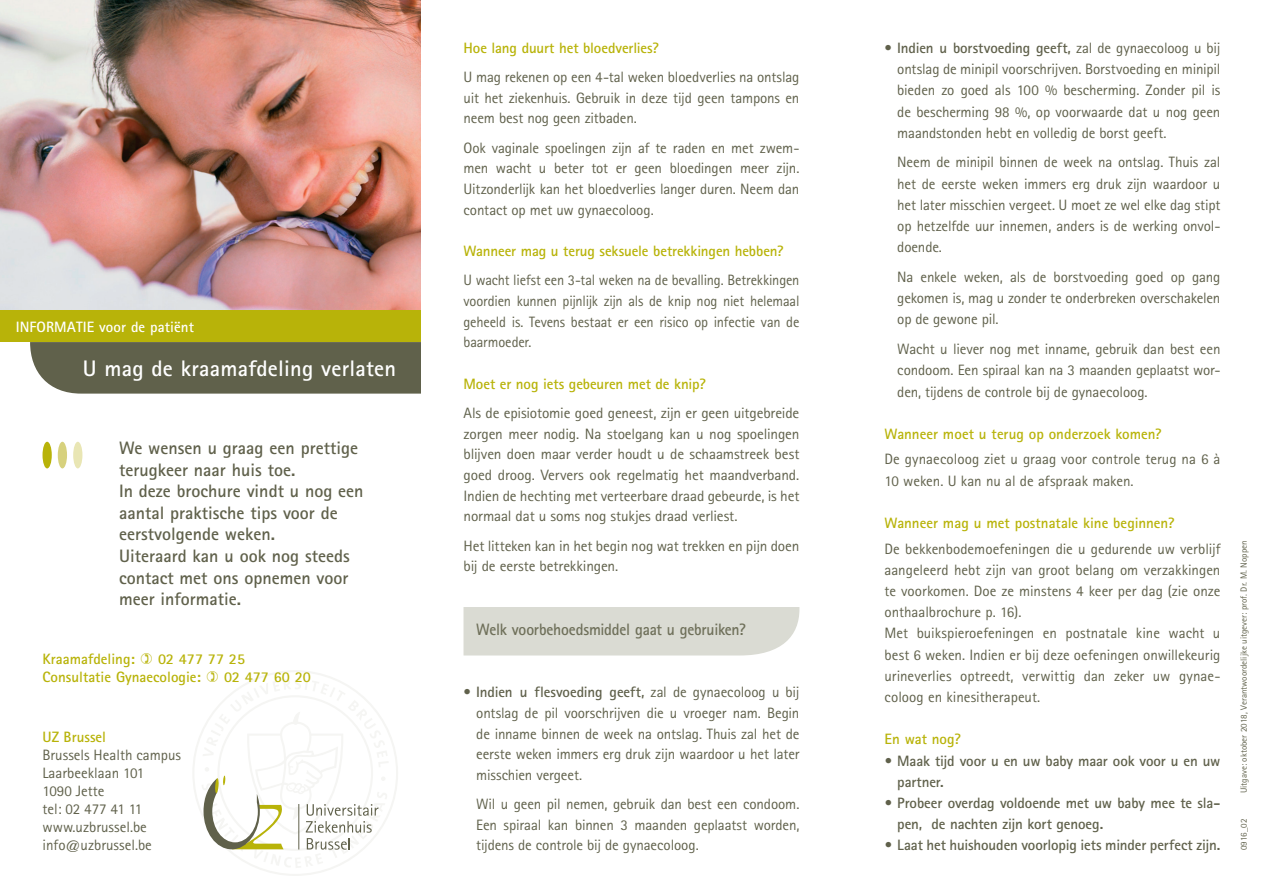
<style>
.page{position:relative;width:1263px;height:893px;background:#fff}
.page>*{position:absolute;margin:0;border:0;box-sizing:border-box;transform-origin:0 0}
.Normaal{font:700 22.5px "Rotis Sans Serif Std";letter-spacing:.01em;color:#fff}
.t1{font:700 18px/21.6px "Rotis Sans Serif Std";color:#60614b}
.t2{font:700 16.5px "Rotis Sans Serif Std";letter-spacing:-.015em;color:#6f705a;scale:.95 1}
.t3{font:15px/21.1px "Rotis Sans Serif Std";letter-spacing:-.01em;color:#60614b;text-align:justify}
.t4{font:700 15px "Rotis Sans Serif Std";color:#b8b309}
.t5{font:700 15px/21.1px "Rotis Sans Serif Std";letter-spacing:-.01em;color:#60614b}
.t6{font:15px/20.7px "Rotis Sans Serif Std";letter-spacing:-.01em;color:#60614b;text-align:justify;scale:.96 1}
.Normaal-2{font:700 15px "Rotis Sans Serif Std";letter-spacing:.005em;color:#fff}
.Normaal-3{font:9px "Rotis Sans Serif Std";color:#60614b}
.s1{font-weight:700}
</style>
<div class="page">
<div style="left:463px;top:607px;width:336px;height:48px;background:#dadbd3"></div>
<img style="left:0;top:0;width:421px;height:311px">
<div style="left:43px;top:442px;width:9px;height:26px;background:#b8b309;border-radius:50%"></div>
<div style="left:58px;top:442px;width:9px;height:26px;background:#d7d17d;border-radius:50%"></div>
<div style="left:73px;top:442px;width:9px;height:26px;background:#e9e6b4;border-radius:50%"></div>
<div style="left:30px;top:342px;width:391px;height:52px;background:#60614b"></div>
<div style="left:0;top:311px;width:421px;height:31px;background:#b8b309"></div>
<svg style="left:193px;top:671px;width:205px;height:205px"></svg>
<p class="Normaal-2" style="left:16px;top:317px;width:180px">INFORMATIE voor de patiënt</p>
<p class="Normaal" style="left:83px;top:354px;width:315px">U mag de kraamafdeling verlaten</p>
<p class="t1" style="left:119px;top:437px;width:240px">We wensen u graag een prettige</p>
<p class="t1" style="left:119px;top:458px;width:178px">terugkeer naar huis toe.</p>
<p class="t1" style="left:119px;top:480px;width:246px">In deze brochure vindt u nog een aantal praktische tips voor de eerstvolgende weken.</p>
<p class="t1" style="left:119px;top:545px;width:232px;text-align:justify">Uiteraard kan u ook nog steeds contact met ons opnemen voor meer informatie.</p>
<p class="t4" style="left:43px;top:649px;width:94px">Kraamafdeling:</p>
<p class="t4" style="left:158px;top:649px;width:88px">02 477 77 25</p>
<p class="t4" style="left:43px;top:667px;width:160px">Consultatie Gynaecologie:</p>
<p class="t4" style="left:224px;top:667px;width:88px">02 477 60 20</p>
<p class="t4" style="left:43px;top:728px;width:65px">UZ Brussel</p>
<p class="t3" style="left:43px;top:745px;width:140px">Brussels Health campus</p>
<p class="t3" style="left:43px;top:763px;width:103px">Laarbeeklaan 101</p>
<p class="t3" style="left:43px;top:781px;width:63px">1090 Jette</p>
<p class="t3" style="left:43px;top:799px;width:101px">tel: 02 477 41 11</p>
<p class="t3" style="left:43px;top:817px;width:106px">www.uzbrussel.be</p>
<p class="t3" style="left:43px;top:835px;width:111px">info@uzbrussel.be</p>
<p class="t4" style="left:463px;top:38px;width:197px">Hoe lang duurt het bloedverlies?</p>
<p class="t3" style="left:463px;top:67px;width:337px;line-height:20.7px">U mag rekenen op een 4-tal weken bloedverlies na ontslag uit het ziekenhuis. Gebruik in deze tijd geen tampons en neem best nog geen zitbaden.</p>
<p class="t3" style="left:463px;top:137px;width:337px;line-height:20.7px">Ook vaginale spoelingen zijn af te raden en met zwem&shy;men wacht u beter tot er geen bloedingen meer zijn.<br>Uitzonderlijk kan het bloedverlies langer duren. Neem dan contact op met uw gynaecoloog.</p>
<p class="t4" style="left:463px;top:241px;width:321px">Wanneer mag u terug seksuele betrekkingen hebben?</p>
<p class="t6" style="left:463px;top:270px;width:351px">U wacht liefst een 3-tal weken na de bevalling. Betrekkingen voordien kunnen pijnlijk zijn als de knip nog niet helemaal geheeld is. Tevens bestaat er een risico op infectie van de baarmoeder.</p>
<p class="t4" style="left:463px;top:374px;width:244px">Moet er nog iets gebeuren met de knip?</p>
<p class="t3" style="left:463px;top:402px;width:337px;line-height:20.7px">Als de episiotomie goed geneest, zijn er geen uitgebreide zorgen meer nodig. Na stoelgang kan u nog spoelingen blijven doen maar verder houdt u de schaamstreek best goed droog. Ververs ook regelmatig het maandverband.<br>Indien de hechting met verteerbare draad gebeurde, is het normaal dat u soms nog stukjes draad verliest.</p>
<p class="t3" style="left:463px;top:535px;width:337px;line-height:20.7px">Het litteken kan in het begin nog wat trekken en pijn doen bij de eerste betrekkingen.</p>
<p class="t2" style="left:476px;top:619px;width:285px">Welk voorbehoedsmiddel gaat u gebruiken?</p>
<p class="t3" style="left:476px;top:682px;width:325px;line-height:20.7px;text-indent:-13px">• <span class="s1">Indien u flesvoeding geeft,</span> zal de gynaecoloog u bij ontslag de pil voorschrijven die u vroeger nam. Begin de inname binnen de week na ontslag. Thuis zal het de eerste weken immers erg druk zijn waardoor u het later misschien vergeet.</p>
<p class="t3" style="left:476px;top:793px;width:325px;line-height:20.7px">Wil u geen pil nemen, gebruik dan best een condoom.<br>Een spiraal kan binnen 3 maanden geplaatst worden, tijdens de controle bij de gynaecoloog.</p>
<p class="t3" style="left:897px;top:37px;width:325px;text-indent:-13px">• <span class="s1">Indien u borstvoeding geeft,</span> zal de gynaecoloog u bij ontslag de minipil voorschrijven. Borstvoeding en minipil bieden zo goed als 100 % bescherming. Zonder pil is de bescherming 98 %, op voorwaarde dat u nog geen maandstonden hebt en volledig de borst geeft.</p>
<p class="t3" style="left:897px;top:152px;width:325px">Neem de minipil binnen de week na ontslag. Thuis zal het de eerste weken immers erg druk zijn waardoor u het later misschien vergeet. U moet ze wel elke dag stipt op hetzelfde uur innemen, anders is de werking onvol&shy;doende.</p>
<p class="t3" style="left:897px;top:266px;width:325px">Na enkele weken, als de borstvoeding goed op gang gekomen is, mag u zonder te onderbreken overschakelen op de gewone pil.</p>
<p class="t3" style="left:897px;top:338px;width:325px">Wacht u liever nog met inname, gebruik dan best een condoom. Een spiraal kan na 3 maanden geplaatst wor&shy;den, tijdens de controle bij de gynaecoloog.</p>
<p class="t4" style="left:884px;top:424px;width:279px">Wanneer moet u terug op onderzoek komen?</p>
<p class="t3" style="left:884px;top:449px;width:337px">De gynaecoloog ziet u graag voor controle terug na 6 à<br>10 weken. U kan nu al de afspraak maken.</p>
<p class="t4" style="left:884px;top:513px;width:291px">Wanneer mag u met postnatale kine beginnen?</p>
<p class="t3" style="left:884px;top:538px;width:337px">De bekkenbodemoefeningen die u gedurende uw verblijf aangeleerd hebt zijn van groot belang om verzakkingen te voorkomen. Doe ze minstens 4 keer per dag (zie onze onthaalbrochure p. 16).</p>
<p class="t3" style="left:884px;top:623px;width:337px">Met buikspieroefeningen en postnatale kine wacht u best 6 weken. Indien er bij deze oefeningen onwillekeurig urineverlies optreedt, verwittig dan zeker uw gynae&shy;coloog en kinesitherapeut.</p>
<p class="t4" style="left:884px;top:730px;width:78px">En wat nog?</p>
<p class="t5" style="left:897px;top:750px;width:325px;text-indent:-13px">• Maak tijd voor u en uw baby maar ook voor u en uw partner.</p>
<p class="t5" style="left:897px;top:792px;width:325px;text-indent:-13px">• Probeer overdag voldoende met uw baby mee te sla&shy;pen, de nachten zijn kort genoeg.</p>
<p class="t5" style="left:884px;top:834px;width:337px">• Laat het huishouden voorlopig iets minder perfect zijn.</p>
<p class="Normaal-3" style="left:1238px;top:793px;width:254px;rotate:-90deg">Uitgave: oktober 2018, Verantwoordelijke uitgever: prof. Dr. M. Noppen</p>
<p class="Normaal-3" style="left:1238px;top:850px;width:33px;rotate:-90deg">0916_02</p>
</div>
